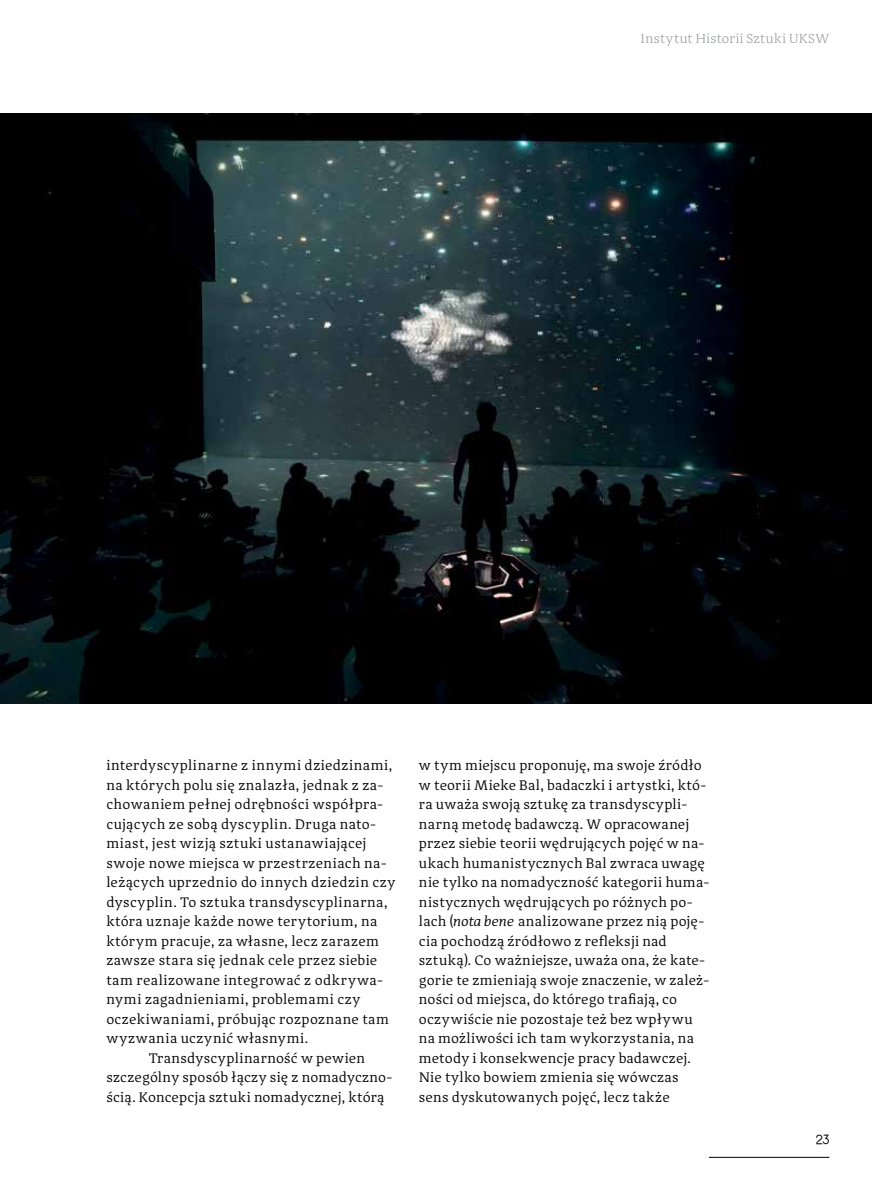
<style>
.page{position:relative;width:872px;height:1191px;background:#fff}
.page>*{position:absolute;margin:0;border:0;box-sizing:border-box;transform-origin:0 0}
.t1{font:14.25px/19.5px "Adagio Serif";letter-spacing:.02em;color:#000}
.t2{font:14.25px "Adagio Serif";letter-spacing:.045em;color:#000}
.t3{font:300 13.5px "Adagio Serif";letter-spacing:.03em;color:#939598}
.t4{font:100 12px "Nordica";color:#000}
.s1{font-style:italic}
</style>
<div class="page">
<hr style="left:709px;top:1157px;width:120px;height:1px;background:#000">
<img style="left:0;top:113px;width:872px;height:591px">
<p class="t3" style="left:641px;top:30px;width:190px">Instytut Historii Sztuki UKSW</p>
<p class="t1" style="left:106px;top:756px;width:287px">interdyscyplinarne z innymi dziedzinami,</p>
<p class="t1" style="left:106px;top:775px;width:278px">na których polu się znalazła, jednak z za-</p>
<p class="t1" style="left:106px;top:795px;width:278px">chowaniem pełnej odrębności współpra-</p>
<p class="t1" style="left:106px;top:814px;width:271px">cujących ze sobą dyscyplin. Druga nato-</p>
<p class="t1" style="left:106px;top:834px;width:262px">miast, jest wizją sztuki ustanawiającej</p>
<p class="t1" style="left:106px;top:853px;width:282px">swoje nowe miejsca w przestrzeniach na-</p>
<p class="t1" style="left:106px;top:873px;width:290px">leżących uprzednio do innych dziedzin czy</p>
<p class="t1" style="left:106px;top:892px;width:283px">dyscyplin. To sztuka transdyscyplinarna,</p>
<p class="t1" style="left:106px;top:912px;width:272px">która uznaje każde nowe terytorium, na</p>
<p class="t1" style="left:106px;top:931px;width:274px">którym pracuje, za własne, lecz zarazem</p>
<p class="t1" style="left:106px;top:951px;width:272px">zawsze stara się jednak cele przez siebie</p>
<p class="t1" style="left:106px;top:970px;width:278px">tam realizowane integrować z odkrywa-</p>
<p class="t1" style="left:106px;top:989px;width:256px">nymi zagadnieniami, problemami czy</p>
<p class="t1" style="left:106px;top:1009px;width:284px">oczekiwaniami, próbując rozpoznane tam</p>
<p class="t2" style="left:106px;top:1029px;width:203px">wyzwania uczynić własnymi.</p>
<p class="t1" style="left:149px;top:1048px;width:218px">Transdyscyplinarność w pewien</p>
<p class="t1" style="left:106px;top:1067px;width:288px">szczególny sposób łączy się z nomadyczno-</p>
<p class="t1" style="left:106px;top:1087px;width:280px">ścią. Koncepcja sztuki nomadycznej, którą</p>
<p class="t1" style="left:419px;top:756px;width:292px">w tym miejscu proponuję, ma swoje źródło w teorii Mieke Bal, badaczki i artystki, któ&shy;ra uważa swoją sztukę za transdyscypli&shy;narną metodę badawczą. W opracowanej przez siebie teorii wędrujących pojęć w na&shy;ukach humanistycznych Bal zwraca uwagę nie tylko na nomadyczność kategorii huma&shy;nistycznych wędrujących po różnych po&shy;lach (<span class="s1">nota bene</span> analizowane przez nią poję&shy;cia pochodzą źródłowo z refleksji nad sztuką). Co ważniejsze, uważa ona, że kate&shy;gorie te zmieniają swoje znaczenie, w zależ&shy;ności od miejsca, do którego trafiają, co oczywiście nie pozostaje też bez wpływu na możliwości ich tam wykorzystania, na metody i konsekwencje pracy badawczej.<br>Nie tylko bowiem zmienia się wówczas sens dyskutowanych pojęć, lecz także</p>
<p class="t4" style="left:816px;top:1134px;width:15px">23</p>
</div>
